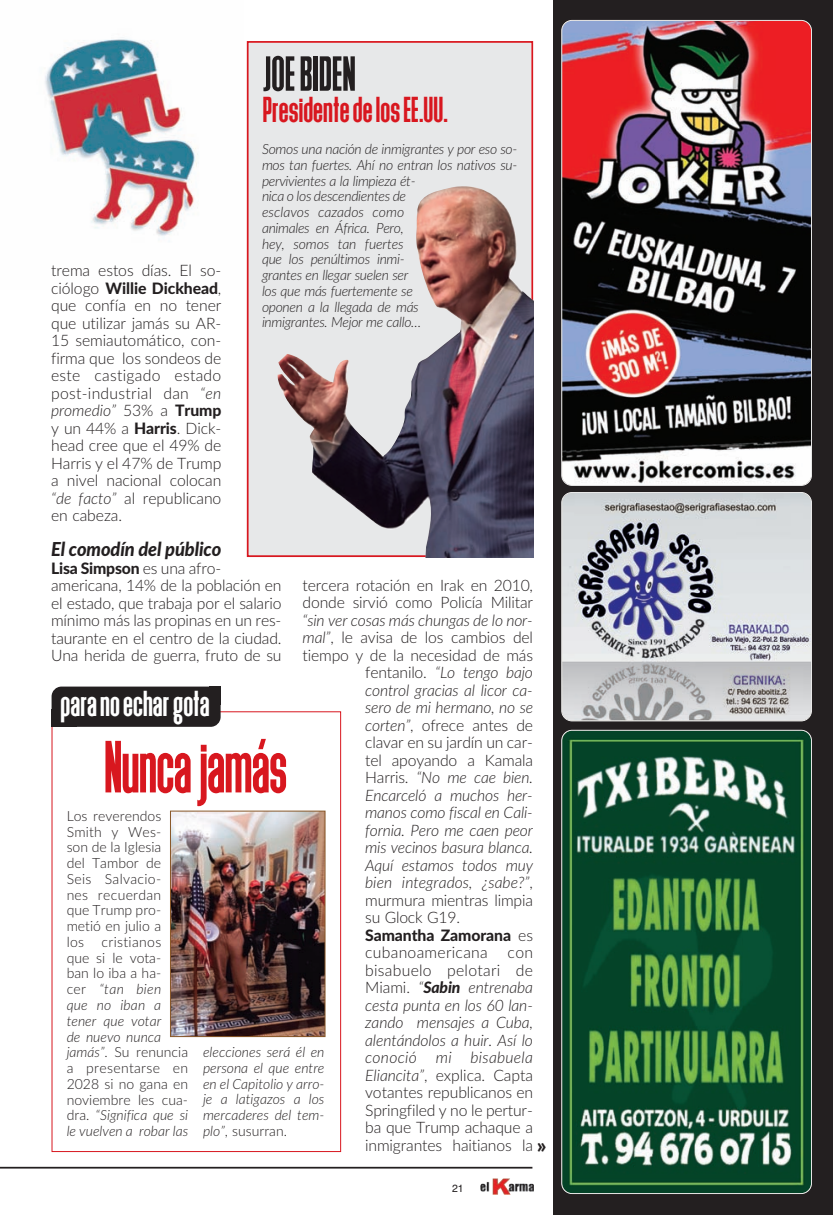
<style>
.page{position:relative;width:833px;height:1215px;background:#fff}
.page>*{position:absolute;margin:0;border:0;box-sizing:border-box;transform-origin:0 0}
.t1{font:78.75px "Deutschlander";color:#d8171f;scale:.9 1}
.t2{font:52.5px "Deutschlander";letter-spacing:.01em;color:#231f20}
.t3{font:38.5px "Deutschlander";letter-spacing:.01em;color:#d8171f}
.t4{font:38.5px "Deutschlander";letter-spacing:.01em;color:#fff}
.t5{font:800 21px "Lato";color:#231f20}
.t6{font:italic 800 19.25px "Lato";letter-spacing:-.005em;color:#231f20;scale:.95 1}
.t7{font:300 15.75px/17.5px "Lato";letter-spacing:-.01em;color:#231f20;text-align:justify}
.t8{font:italic 300 15.75px "Lato";letter-spacing:-.01em;color:#231f20}
.t9{font:800 15.75px "Lato";letter-spacing:-.005em;color:#231f20}
.t10{font:300 15.75px "Lato";letter-spacing:.015em;color:#231f20}
.t11{font:italic 300 14px/15.8px "Lato";letter-spacing:-.025em;color:#231f20}
.t12{font:300 14px/15.8px "Lato";color:#231f20}
.t13{font:10.5px "Helvetica";color:#231f20}
.s1{font-weight:800}
.s2{font-style:italic}
.s3{font-style:normal}
.s4{font-weight:300}
.s5{font-weight:800;font-style:italic}
</style>
<div class="page">
<img style="left:0;top:0;width:833px;height:1215px">
<h2 class="t2" style="left:263px;top:42px;width:94px">JOEBIDEN</h2>
<h3 class="t3" style="left:263px;top:86px;width:186px">PresidentedelosEE.UU.</h3>
<p class="t11" style="left:262px;top:141px;width:257px">Somos una nación de inmigrantes y por eso so&shy;mos tan fuertes. Ahí no entran los nativos su&shy;pervivientes a la limpieza ét-<br>nica o los descendientes de<br>esclavos cazados como<br>animales en África. Pero,<br>hey, somos tan fuertes<br>que los penúltimos inmi-<br>grantes en llegar suelen ser<br>los que más fuertemente se<br>oponen a la llegada de más<br>inmigrantes. Mejor me callo…</p>
<p class="t7" style="left:51px;top:262px;width:172px">trema estos días. El so&shy;ciólogo <span class="s1">Willie Dickhead</span>, que confía en no tener que utilizar jamás su AR-15 semiautomático, con&shy;firma que los sondeos de este castigado estado post-industrial dan <span class="s2">“en promedio”</span> 53% a <span class="s1">Trump </span>y un 44% a <span class="s1">Harris</span>. Dick&shy;head cree que el 49% de Harris y el 47% de Trump a nivel nacional colocan <span class="s2">“de facto”</span> al republicano en cabeza.</p>
<p class="t6" style="left:51px;top:538px;width:181px">El comodín del público</p>
<p class="t7" style="left:51px;top:560px;width:232px;text-align:left"><span class="s1">Lisa Simpson</span> es una afro&shy;americana, 14% de la población en el estado, que trabaja por el salario mínimo más las propinas en un res&shy;taurante en el centro de la ciudad.<br>Una herida de guerra, fruto de su</p>
<p class="t7" style="left:303px;top:577px;width:232px">tercera rotación en Irak en 2010, donde sirvió como Policía Militar</p>
<p class="t8" style="left:303px;top:611px;width:232px">“sin ver cosas más chungas de lo nor-</p>
<p class="t7" style="left:303px;top:629px;width:232px"><span class="s2">mal”</span>, le avisa de los cambios del</p>
<p class="t7" style="left:303px;top:647px;width:232px">tiempo y de la necesidad de más</p>
<p class="t8" style="left:365px;top:664px;width:169px"><span class="s3">fentanilo.</span> “Lo tengo bajo</p>
<p class="t8" style="left:365px;top:681px;width:169px">control gracias al licor ca-</p>
<p class="t8" style="left:365px;top:699px;width:169px">sero de mi hermano, no se</p>
<p class="t7" style="left:365px;top:717px;width:169px"><span class="s2">corten”</span>, ofrece antes de</p>
<p class="t7" style="left:365px;top:734px;width:169px">clavar en su jardín un car-</p>
<p class="t7" style="left:365px;top:752px;width:169px">tel apoyando a Kamala</p>
<p class="t8" style="left:365px;top:769px;width:169px"><span class="s3">Harris.</span> “No me cae bien.</p>
<p class="t8" style="left:365px;top:786px;width:169px">Encarceló a muchos her-</p>
<p class="t8" style="left:365px;top:804px;width:169px">manos como fiscal en Cali-</p>
<p class="t8" style="left:365px;top:821px;width:169px">fornia. Pero me caen peor</p>
<p class="t8" style="left:365px;top:839px;width:169px">mis vecinos basura blanca.</p>
<p class="t8" style="left:365px;top:856px;width:169px">Aquí estamos todos muy</p>
<p class="t8" style="left:365px;top:874px;width:169px">bien integrados, ¿sabe?”<span class="s3">,</span></p>
<p class="t7" style="left:365px;top:892px;width:169px">murmura mientras limpia</p>
<p class="t7" style="left:365px;top:909px;width:96px">su Glock G19.</p>
<p class="t9" style="left:365px;top:926px;width:169px">Samantha Zamorana <span class="s4">es</span></p>
<p class="t10" style="left:365px;top:944px;width:124px">cubanoamericana</p>
<h3 class="t4" style="left:61px;top:680px;width:150px">paranoechargota</h3>
<h1 class="t1" style="left:105px;top:719px;width:204px">Nuncajamás</h1>
<p class="t12" style="left:67px;top:808px;width:123px">Los reverendos<br>Smith y Wes-<br>son de la Iglesia<br>del Tambor de<br>Seis Salvacio-<br>nes recuerdan<br>que Trump pro&shy;metió en julio a<br>los cristianos<br>que si le vota-<br>ban lo iba a ha-<br>cer <span class="s2">“tan bien<br>que no iban a tener que votar<br>de nuevo nunca jamás”</span>. Su renuncia a presentarse en<br>2028 si no gana en noviembre les cua&shy;dra. <span class="s2">“Significa que si le vuelven a robar las</span></p>
<p class="t7" style="left:365px;top:944px;width:169px;text-indent:142px">con bisabuelo pelotari de Miami. <span class="s2">“</span><span class="s5">Sabin</span> <span class="s2">entrenaba cesta punta en los 60 lan&shy;zando mensajes a Cuba, alentándolos a huir. Así lo conoció mi bisabuela Eliancita”</span>, explica. Capta votantes republicanos en Springfiled y no le pertur&shy;ba que Trump achaque a inmigrantes haitianos la</p>
<p class="t13" style="left:452px;top:1182px;width:13px">21</p>
<p class="t11" style="left:203px;top:1044px;width:123px;text-align:justify">elecciones será él en persona el que entre en el Capitolio y arro&shy;je a latigazos a los mercaderes del tem&shy;plo”<span class="s3">, susurran.</span></p>
<h3 class="t5" style="left:537px;top:1133px;width:11px">»</h3>
</div>
